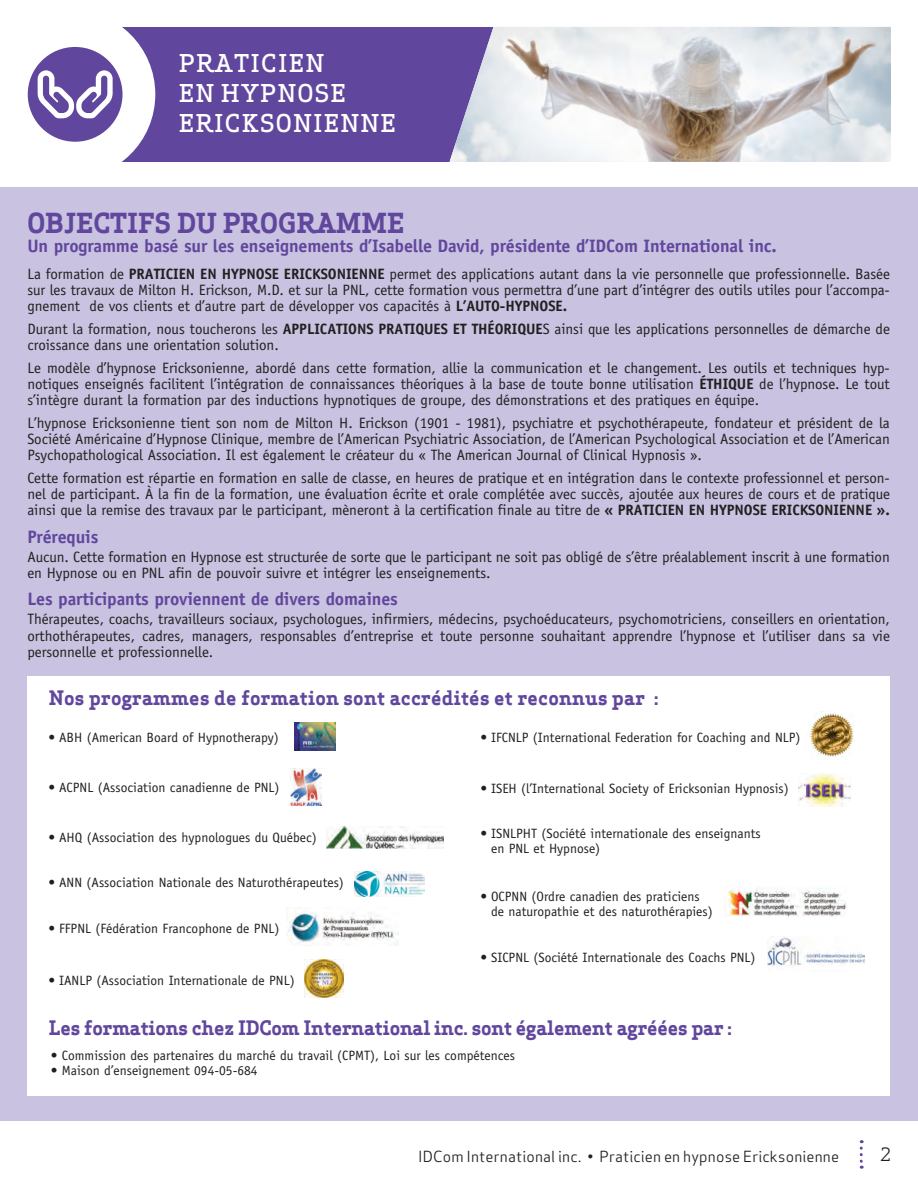
<style>
.page{position:relative;width:918px;height:1188px;background:#fff}
.page>*{position:absolute;margin:0;border:0;box-sizing:border-box;transform-origin:0 0}
.t1{font:700 27px "Apex Serif";color:#60479d}
.t2{font:500 24px/30px "Apex Serif";letter-spacing:.05em;color:#fff}
.t3{font:700 19.5px "Apex Serif";letter-spacing:-.01em;color:#60479d}
.t4{font:700 19.5px "Apex Serif";letter-spacing:.01em;color:#60479d}
.t5{font:700 18px "Officina Sans";letter-spacing:-.01em;color:#60479d}
.t6{font:18px "Apex Serif";color:#231f20}
.t7{font:15px/16.2px "Officina Sans";letter-spacing:-.005em;color:#231f20;text-align:justify}
.t8{font:15px "Apex Sans";letter-spacing:.01em;color:#231f20}
.t9{font:13.5px/15px "Officina Sans";color:#231f20}
.s1{font-weight:700}
</style>
<div class="page">
<div style="left:75px;top:27px;width:816px;height:135px;background:#60479d"></div>
<img style="left:450px;top:27px;width:441px;height:135px">
<svg style="left:860px;top:1140px;width:3px;height:29px"></svg>
<svg style="left:27px;top:27px;width:128px;height:135px"></svg>
<div style="left:0;top:188px;width:918px;height:933px;background:#c9c2e0"></div>
<div style="left:27px;top:676px;width:863px;height:419px;background:#fff"></div>
<img style="left:799px;top:773px;width:52px;height:34px">
<img style="left:725px;top:886px;width:121px;height:30px">
<img style="left:327px;top:827px;width:116px;height:21px">
<img style="left:294px;top:723px;width:42px;height:27px">
<img style="left:767px;top:937px;width:97px;height:34px">
<img style="left:286px;top:907px;width:113px;height:37px">
<img style="left:291px;top:768px;width:31px;height:38px">
<img style="left:810px;top:713px;width:44px;height:46px">
<img style="left:305px;top:959px;width:38px;height:38px">
<img style="left:354px;top:872px;width:70px;height:24px">
<h2 class="t2" style="left:179px;top:48px;width:218px">PRATICIEN<br>EN HYPNOSE<br>ERICKSONIENNE</h2>
<h1 class="t1" style="left:27px;top:206px;width:378px">OBJECTIFS DU PROGRAMME</h1>
<p class="t5" style="left:27px;top:235px;width:751px">Un programme basé sur les enseignements d’Isabelle David, présidente d’IDCom International inc.</p>
<p class="t7" style="left:27px;top:266px;width:864px">La formation de <span class="s1">PRATICIEN EN HYPNOSE ERICKSONIENNE</span> permet des applications autant dans la vie personnelle que professionnelle. Basée sur les travaux de Milton H. Erickson, M.D. et sur la PNL, cette formation vous permettra d’une part d’intégrer des outils utiles pour l’accompa&shy;gnement de vos clients et d’autre part de développer vos capacités à <span class="s1">L’AUTO-HYPNOSE.</span></p>
<p class="t7" style="left:27px;top:321px;width:864px">Durant la formation, nous toucherons les <span class="s1">APPLICATIONS PRATIQUES ET THÉORIQUE</span>S ainsi que les applications personnelles de démarche de croissance dans une orientation solution.</p>
<p class="t7" style="left:27px;top:360px;width:864px">Le modèle d’hypnose Ericksonienne, abordé dans cette formation, allie la communication et le changement. Les outils et techniques hyp&shy;notiques enseignés facilitent l’intégration de connaissances théoriques à la base de toute bonne utilisation <span class="s1">ÉTHIQUE</span> de l’hypnose. Le tout s’intègre durant la formation par des inductions hypnotiques de groupe, des démonstrations et des pratiques en équipe.</p>
<p class="t7" style="left:27px;top:415px;width:864px">L’hypnose Ericksonienne tient son nom de Milton H. Erickson (1901 - 1981), psychiatre et psychothérapeute, fondateur et président de la Société Américaine d’Hypnose Clinique, membre de l’American Psychiatric Association, de l’American Psychological Association et de l’American Psychopathological Association. Il est également le créateur du « The American Journal of Clinical Hypnosis ».</p>
<p class="t7" style="left:27px;top:470px;width:864px">Cette formation est répartie en formation en salle de classe, en heures de pratique et en intégration dans le contexte professionnel et person&shy;nel de participant. À la fin de la formation, une évaluation écrite et orale complétée avec succès, ajoutée aux heures de cours et de pratique ainsi que la remise des travaux par le participant, mèneront à la certification finale au titre de <span class="s1">« PRATICIEN EN HYPNOSE ERICKSONIENNE ».</span></p>
<p class="t5" style="left:27px;top:525px;width:72px">Prérequis</p>
<p class="t7" style="left:27px;top:549px;width:864px">Aucun. Cette formation en Hypnose est structurée de sorte que le participant ne soit pas obligé de s’être préalablement inscrit à une formation en Hypnose ou en PNL afin de pouvoir suivre et intégrer les enseignements.</p>
<p class="t5" style="left:27px;top:588px;width:372px">Les participants proviennent de divers domaines</p>
<p class="t7" style="left:27px;top:611px;width:864px">Thérapeutes, coachs, travailleurs sociaux, psychologues, infirmiers, médecins, psychoéducateurs, psychomotriciens, conseillers en orientation, orthothérapeutes, cadres, managers, responsables d’entreprise et toute personne souhaitant apprendre l’hypnose et l’utiliser dans sa vie personnelle et professionnelle.</p>
<h3 class="t4" style="left:49px;top:686px;width:611px">Nos programmes de formation sont accrédités et reconnus par :</h3>
<p class="t9" style="left:49px;top:730px;width:232px">• ABH (American Board of Hypnotherapy)</p>
<p class="t9" style="left:49px;top:780px;width:232px">• ACPNL (Association canadienne de PNL)</p>
<p class="t9" style="left:49px;top:830px;width:270px">• AHQ (Association des hypnologues du Québec)</p>
<p class="t9" style="left:49px;top:875px;width:297px">• ANN (Association Nationale des Naturothérapeutes)</p>
<p class="t9" style="left:49px;top:921px;width:232px">• FFPNL (Fédération Francophone de PNL)</p>
<p class="t9" style="left:49px;top:973px;width:248px">• IANLP (Association Internationale de PNL)</p>
<p class="t9" style="left:481px;top:730px;width:321px">• IFCNLP (International Federation for Coaching and NLP)</p>
<p class="t9" style="left:481px;top:780px;width:310px">• ISEH (l’International Society of Ericksonian Hypnosis)</p>
<p class="t9" style="left:491px;top:826px;width:271px;text-indent:-10px">• ISNLPHT (Société internationale des enseignants en PNL et Hypnose)</p>
<p class="t9" style="left:491px;top:889px;width:223px;text-indent:-10px">• OCPNN (Ordre canadien des praticiens de naturopathie et des naturothérapies)</p>
<p class="t9" style="left:481px;top:950px;width:277px">• SICPNL (Société Internationale des Coachs PNL)</p>
<h3 class="t3" style="left:49px;top:1015px;width:685px">Les formations chez IDCom International inc. sont également agréées par :</h3>
<p class="t9" style="left:51px;top:1048px;width:466px">• Commission des partenaires du marché du travail (CPMT), Loi sur les compétences</p>
<p class="t9" style="left:51px;top:1063px;width:208px">• Maison d’enseignement 094-05-684</p>
<p class="t8" style="left:418px;top:1144px;width:422px">IDCom International inc. • Praticien en hypnose Ericksonienne</p>
<p class="t6" style="left:880px;top:1143px;width:12px">2</p>
</div>
